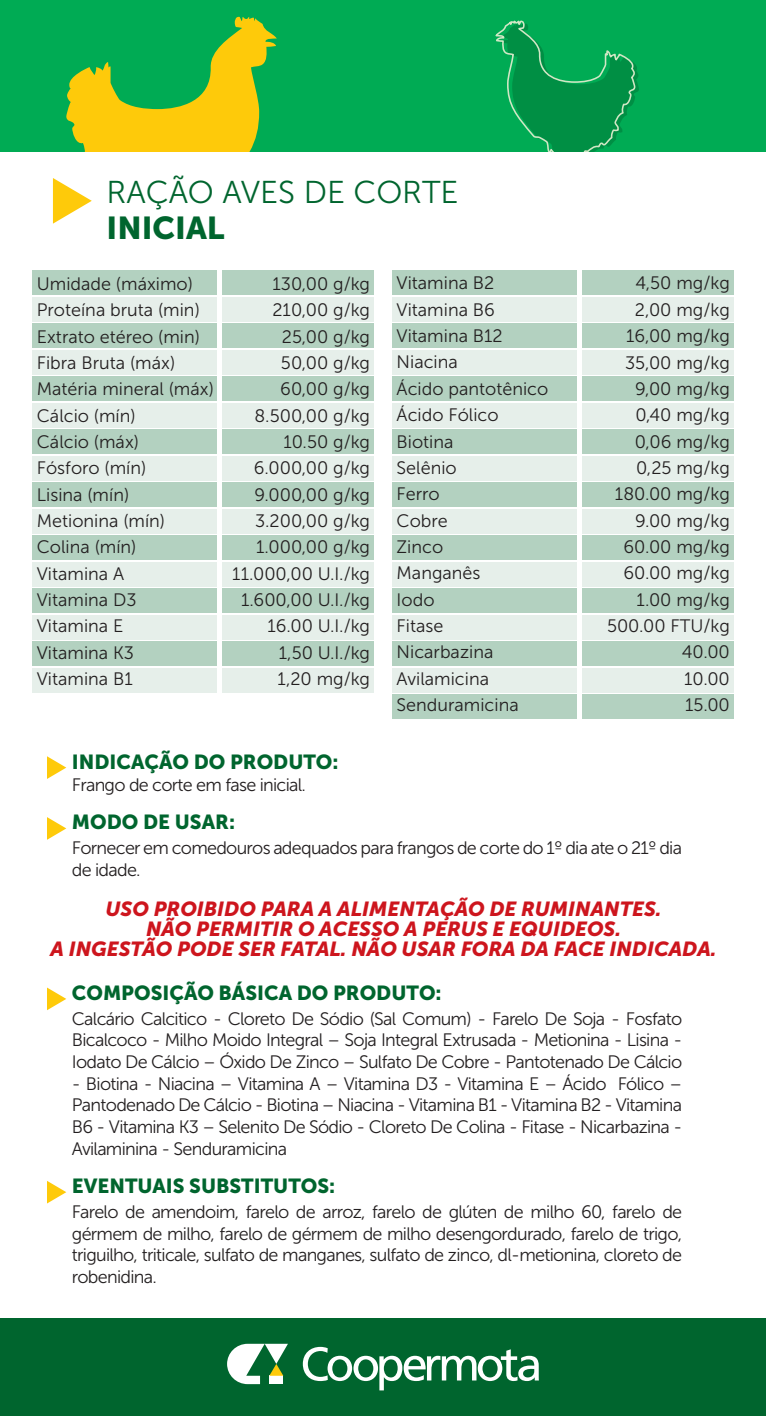
<style>
.page{position:relative;width:766px;height:1416px;background:#fff}
.page>*{position:absolute;margin:0;border:0;box-sizing:border-box;transform-origin:0 0}
.t1{font:31.5px "Museo Sans 300";color:#00652e}
.t2{font:31.5px "Museo Sans 900";color:#00652e}
.t3{font:italic 20.25px/19.8px "Museo Sans 900";color:#cd151d;text-align:center}
.t4{font:20.25px "Museo Sans 900";color:#00652e}
.t5{font:18px/26.3px "Museo Sans 300";color:#231f20;text-align:justify}
.t6{font:18px/21.6px "Museo Sans 300";letter-spacing:-.04em;color:#231f20}
</style>
<div class="page">
<div style="left:0;top:1317px;width:765px;height:98px;background:#00652e"></div>
<div style="left:0;top:0;width:765px;height:151px;background:#00ab54"></div>
<svg style="left:303px;top:1346px;width:235px;height:44px"></svg>
<svg style="left:227px;top:1343px;width:61px;height:40px"></svg>
<svg style="left:53px;top:178px;width:39px;height:46px"></svg>
<svg style="left:47px;top:817px;width:19px;height:22px"></svg>
<svg style="left:47px;top:756px;width:19px;height:23px"></svg>
<svg style="left:47px;top:987px;width:19px;height:23px"></svg>
<svg style="left:47px;top:1181px;width:19px;height:22px"></svg>
<svg style="left:66px;top:16px;width:211px;height:135px"></svg>
<svg style="left:495px;top:20px;width:143px;height:131px"></svg>
<div style="left:32px;top:271px;width:185px;height:24px;background:#b3d1c0"></div>
<div style="left:32px;top:297px;width:185px;height:24px;background:#e6efea"></div>
<div style="left:222px;top:271px;width:152px;height:24px;background:#b3d1c0"></div>
<div style="left:222px;top:297px;width:152px;height:24px;background:#e6efea"></div>
<div style="left:32px;top:324px;width:185px;height:24px;background:#b3d1c0"></div>
<div style="left:32px;top:350px;width:185px;height:24px;background:#e6efea"></div>
<div style="left:222px;top:324px;width:152px;height:24px;background:#b3d1c0"></div>
<div style="left:222px;top:350px;width:152px;height:24px;background:#e6efea"></div>
<div style="left:32px;top:376px;width:185px;height:25px;background:#b3d1c0"></div>
<div style="left:32px;top:403px;width:185px;height:24px;background:#e6efea"></div>
<div style="left:222px;top:376px;width:152px;height:25px;background:#b3d1c0"></div>
<div style="left:222px;top:403px;width:152px;height:24px;background:#e6efea"></div>
<div style="left:32px;top:429px;width:185px;height:25px;background:#b3d1c0"></div>
<div style="left:32px;top:456px;width:185px;height:24px;background:#e6efea"></div>
<div style="left:222px;top:429px;width:152px;height:25px;background:#b3d1c0"></div>
<div style="left:222px;top:456px;width:152px;height:24px;background:#e6efea"></div>
<div style="left:32px;top:482px;width:185px;height:25px;background:#b3d1c0"></div>
<div style="left:32px;top:509px;width:185px;height:24px;background:#e6efea"></div>
<div style="left:222px;top:482px;width:152px;height:25px;background:#b3d1c0"></div>
<div style="left:222px;top:509px;width:152px;height:24px;background:#e6efea"></div>
<div style="left:32px;top:535px;width:185px;height:25px;background:#b3d1c0"></div>
<div style="left:32px;top:562px;width:185px;height:24px;background:#e6efea"></div>
<div style="left:222px;top:535px;width:152px;height:25px;background:#b3d1c0"></div>
<div style="left:222px;top:562px;width:152px;height:24px;background:#e6efea"></div>
<div style="left:392px;top:562px;width:184px;height:24px;background:#e6efea"></div>
<div style="left:582px;top:562px;width:151px;height:24px;background:#e6efea"></div>
<div style="left:32px;top:588px;width:185px;height:25px;background:#b3d1c0"></div>
<div style="left:222px;top:588px;width:152px;height:25px;background:#b3d1c0"></div>
<div style="left:32px;top:615px;width:185px;height:24px;background:#e6efea"></div>
<div style="left:222px;top:615px;width:152px;height:24px;background:#e6efea"></div>
<div style="left:32px;top:641px;width:185px;height:24px;background:#b3d1c0"></div>
<div style="left:32px;top:668px;width:185px;height:24px;background:#e6efea"></div>
<div style="left:222px;top:641px;width:152px;height:24px;background:#b3d1c0"></div>
<div style="left:222px;top:668px;width:152px;height:24px;background:#e6efea"></div>
<div style="left:392px;top:588px;width:184px;height:25px;background:#b3d1c0"></div>
<div style="left:582px;top:588px;width:151px;height:25px;background:#b3d1c0"></div>
<div style="left:392px;top:615px;width:184px;height:24px;background:#e6efea"></div>
<div style="left:582px;top:615px;width:151px;height:24px;background:#e6efea"></div>
<div style="left:392px;top:641px;width:184px;height:24px;background:#b3d1c0"></div>
<div style="left:392px;top:668px;width:184px;height:24px;background:#e6efea"></div>
<div style="left:582px;top:641px;width:151px;height:24px;background:#b3d1c0"></div>
<div style="left:582px;top:668px;width:151px;height:24px;background:#e6efea"></div>
<div style="left:392px;top:694px;width:184px;height:24px;background:#b3d1c0"></div>
<div style="left:582px;top:694px;width:151px;height:24px;background:#b3d1c0"></div>
<div style="left:392px;top:271px;width:184px;height:24px;background:#b3d1c0"></div>
<div style="left:392px;top:297px;width:184px;height:24px;background:#e6efea"></div>
<div style="left:582px;top:271px;width:151px;height:24px;background:#b3d1c0"></div>
<div style="left:582px;top:297px;width:151px;height:24px;background:#e6efea"></div>
<div style="left:392px;top:324px;width:184px;height:24px;background:#b3d1c0"></div>
<div style="left:392px;top:350px;width:184px;height:24px;background:#e6efea"></div>
<div style="left:582px;top:324px;width:151px;height:24px;background:#b3d1c0"></div>
<div style="left:582px;top:350px;width:151px;height:24px;background:#e6efea"></div>
<div style="left:392px;top:376px;width:184px;height:25px;background:#b3d1c0"></div>
<div style="left:392px;top:403px;width:184px;height:24px;background:#e6efea"></div>
<div style="left:582px;top:376px;width:151px;height:25px;background:#b3d1c0"></div>
<div style="left:582px;top:403px;width:151px;height:24px;background:#e6efea"></div>
<div style="left:392px;top:429px;width:184px;height:25px;background:#b3d1c0"></div>
<div style="left:392px;top:456px;width:184px;height:24px;background:#e6efea"></div>
<div style="left:582px;top:429px;width:151px;height:25px;background:#b3d1c0"></div>
<div style="left:582px;top:456px;width:151px;height:24px;background:#e6efea"></div>
<div style="left:392px;top:482px;width:184px;height:25px;background:#b3d1c0"></div>
<div style="left:392px;top:509px;width:184px;height:24px;background:#e6efea"></div>
<div style="left:582px;top:482px;width:151px;height:25px;background:#b3d1c0"></div>
<div style="left:582px;top:509px;width:151px;height:24px;background:#e6efea"></div>
<div style="left:392px;top:535px;width:184px;height:25px;background:#b3d1c0"></div>
<div style="left:582px;top:535px;width:151px;height:25px;background:#b3d1c0"></div>
<h1 class="t1" style="left:107px;top:175px;width:353px">RAÇÃO AVES DE CORTE</h1>
<h1 class="t2" style="left:107px;top:210px;width:119px">INICIAL</h1>
<p class="t5" style="left:37px;top:271px;width:178px;text-align:left">Umidade (máximo)<br>Proteína bruta (min)<br>Extrato etéreo (min)<br>Fibra Bruta (máx)<br>Matéria mineral (máx)<br>Cálcio (mín)<br>Cálcio (máx)<br>Fósforo (mín)<br>Lisina (mín)<br>Metionina (mín)<br>Colina (mín)<br>Vitamina A<br>Vitamina D3<br>Vitamina E<br>Vitamina K3<br>Vitamina B1</p>
<p class="t5" style="left:232px;top:271px;width:139px;text-align:right">130,00 g/kg<br>210,00 g/kg<br>25,00 g/kg<br>50,00 g/kg<br>60,00 g/kg<br>8.500,00 g/kg<br>10.50 g/kg<br>6.000,00 g/kg<br>9.000,00 g/kg<br>3.200,00 g/kg<br>1.000,00 g/kg<br>11.000,00 U.I./kg<br>1.600,00 U.I./kg<br>16.00 U.I./kg<br>1,50 U.I./kg<br>1,20 mg/kg</p>
<p class="t5" style="left:396px;top:270px;width:153px;text-align:left">Vitamina B2<br>Vitamina B6<br>Vitamina B12<br>Niacina<br>Ácido pantotênico<br>Ácido Fólico<br>Biotina<br>Selênio<br>Ferro<br>Cobre<br>Zinco<br>Manganês<br>Iodo<br>Fitase<br>Nicarbazina<br>Avilamicina<br>Senduramicina</p>
<p class="t5" style="left:606px;top:270px;width:124px;text-align:right">4,50 mg/kg<br>2,00 mg/kg<br>16,00 mg/kg<br>35,00 mg/kg<br>9,00 mg/kg<br>0,40 mg/kg<br>0,06 mg/kg<br>0,25 mg/kg<br>180.00 mg/kg<br>9.00 mg/kg<br>60.00 mg/kg<br>60.00 mg/kg<br>1.00 mg/kg<br>500.00 FTU/kg<br>40.00<br>10.00<br>15.00</p>
<p class="t4" style="left:72px;top:749px;width:268px">INDICAÇÃO DO PRODUTO:</p>
<p class="t6" style="left:72px;top:774px;width:235px">Frango de corte em fase inicial.</p>
<p class="t4" style="left:72px;top:810px;width:165px">MODO DE USAR:</p>
<p class="t6" style="left:72px;top:837px;width:611px">Fornecer em comedouros adequados para frangos de corte do 1º dia ate o 21º dia de idade.</p>
<p class="t3" style="left:50px;top:899px;width:667px">USO PROIBIDO PARA A ALIMENTAÇÃO DE RUMINANTES.<br>NÃO PERMITIR O ACESSO A PERUS E EQUIDEOS.<br>A INGESTÃO PODE SER FATAL. NÃO USAR FORA DA FACE INDICADA.</p>
<p class="t4" style="left:72px;top:981px;width:371px">COMPOSIÇÃO BÁSICA DO PRODUTO:</p>
<p class="t5" style="left:72px;top:1007px;width:611px;line-height:21.6px">Calcário Calcitico - Cloreto De Sódio (Sal Comum) - Farelo De Soja - Fosfato Bicalcoco - Milho Moido Integral – Soja Integral Extrusada - Metionina - Lisina - Iodato De Cálcio – Óxido De Zinco – Sulfato De Cobre - Pantotenado De Cálcio</p>
<p class="t5" style="left:72px;top:1072px;width:611px;line-height:21.6px">- Biotina - Niacina – Vitamina A – Vitamina D3 - Vitamina E – Ácido Fólico – Pantodenado De Cálcio - Biotina – Niacina - Vitamina B1 - Vitamina B2 - Vitamina B6 - Vitamina K3 – Selenito De Sódio - Cloreto De Colina - Fitase - Nicarbazina - Avilaminina - Senduramicina</p>
<p class="t4" style="left:72px;top:1174px;width:265px">EVENTUAIS SUBSTITUTOS:</p>
<p class="t5" style="left:72px;top:1201px;width:611px;line-height:21.6px">Farelo de amendoim, farelo de arroz, farelo de glúten de milho 60, farelo de gérmem de milho, farelo de gérmem de milho desengordurado, farelo de trigo, triguilho, triticale, sulfato de manganes, sulfato de zinco, dl-metionina, cloreto de robenidina.</p>
</div>
